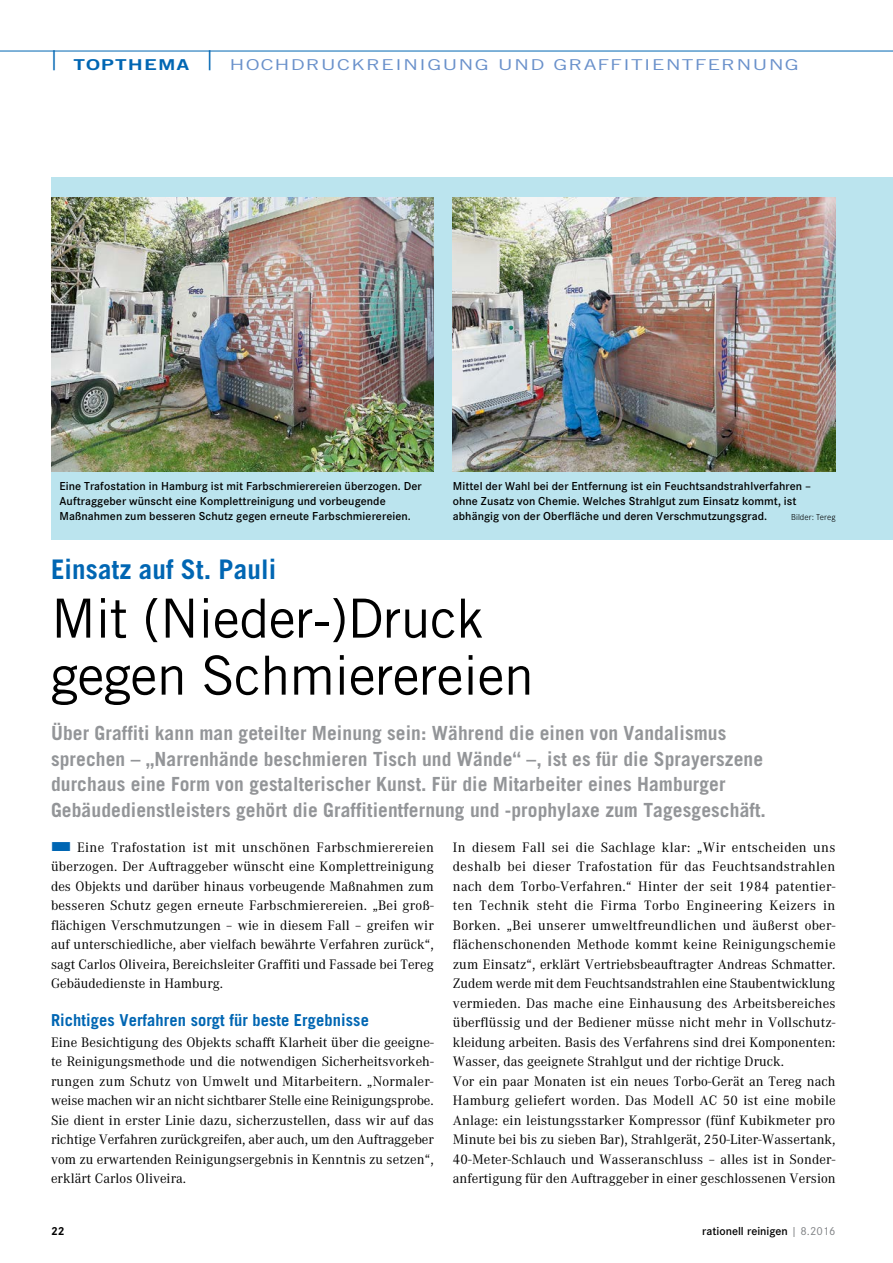
<style>
.page{position:relative;width:893px;height:1263px;background:#fff}
.page>*{position:absolute;margin:0;border:0;box-sizing:border-box;transform-origin:0 0}
.t1{font:54px/57px "Trade Gothic";letter-spacing:-.01em;color:#000}
.t2{font:700 27px "Trade Gothic";letter-spacing:.005em;color:#0066b3}
.t3{font:700 19.5px/25.5px "Trade Gothic";letter-spacing:.005em;color:#939598}
.t4{font:700 16.5px "Trade Gothic";letter-spacing:.005em;color:#0066b3}
.t5{font:15px "Trade Gothic";letter-spacing:.05em;color:#6a91cb;scale:1.4 1}
.t6{font:14.25px/19.5px "Corporate A";letter-spacing:.01em;color:#000;text-align:justify}
.t7{font:600 12px/15px "Corporate S";letter-spacing:.005em;color:#000}
.t8{font:700 12px "Corporate S";color:#000}
.t9{font:300 9px "Corporate S";letter-spacing:.005em;color:#000}
.s1{font-weight:300;font-size:27px;color:#0066b3}
.s2{font-family:"Trade Gothic Bold Two";color:#0066b3}
.s3{font-weight:400;color:#808285}
</style>
<div class="page">
<div style="left:51px;top:178px;width:842px;height:362px;background:#bbe4ee"></div>
<hr style="left:0;top:51px;width:893px;height:1px;background:#0066b3">
<img style="left:51px;top:198px;width:383px;height:273px">
<img style="left:453px;top:198px;width:383px;height:273px">
<p class="t5" style="left:51px;top:56px;width:536px"><span class="s1">|</span> <span class="s2">TOPTHEMA</span> <span class="s1">|</span> HOCH DRUCKREINIGUNG UND GRAFFITIENTFERNUNG</p>
<p class="t7" style="left:60px;top:479px;width:364px">Eine Trafostation in Hamburg ist mit Farbschmierereien überzogen. Der<br>Auftraggeber wünscht eine Komplettreinigung und vorbeugende<br>Maßnahmen zum besseren Schutz gegen erneute Farbschmierereien.</p>
<p class="t7" style="left:453px;top:479px;width:360px">Mittel der Wahl bei der Entfernung ist ein Feuchtsandstrahlverfahren – ohne Zusatz von Chemie. Welches Strahlgut zum Einsatz kommt, ist abhängig von der Oberfläche und deren Verschmutzungsgrad.</p>
<p class="t9" style="left:791px;top:512px;width:46px">Bilder: Tereg</p>
<h2 class="t2" style="left:51px;top:553px;width:227px">Einsatz auf St. Pauli</h2>
<h1 class="t1" style="left:51px;top:589px;width:484px">MIT (N IEDER-)DRUCK<br>GEGEN SCHMIEREREIEN</h1>
<p class="t3" style="left:51px;top:720px;width:716px">Über Graffiti kann man geteilter Meinung sein: Während die einen von Vandalismus sprechen – „Narrenhände beschmieren Tisch und Wände“ –, ist es für die Sprayerszene durchaus eine Form von gestalterischer Kunst. Für die Mitarbeiter eines Hamburger Gebäudedienstleisters gehört die Graffitientfernung und -prophylaxe zum Tagesgeschäft.</p>
<p class="t6" style="left:51px;top:837px;width:384px;text-indent:26px">Eine Trafostation ist mit unschönen Farbschmierereien überzogen. Der Auftraggeber wünscht eine Komplettreinigung des Objekts und darüber hinaus vorbeugende Maßnahmen zum besseren Schutz gegen erneute Farbschmierereien. „Bei groß&shy;flächigen Verschmutzungen – wie in diesem Fall – greifen wir auf unterschiedliche, aber vielfach bewährte Verfahren zurück“, sagt Carlos Oliveira, Bereichsleiter Graffiti und Fassade bei Tereg Gebäudedienste in Hamburg.</p>
<p class="t4" style="left:51px;top:1009px;width:319px">Richtiges Verfahren sorgt für beste Ergebnisse</p>
<p class="t6" style="left:51px;top:1032px;width:384px">Eine Besichtigung des Objekts schafft Klarheit über die geeigne&shy;te Reinigungsmethode und die notwendigen Sicherheitsvorkeh&shy;rungen zum Schutz von Umwelt und Mitarbeitern. „Normaler&shy;weise machen wir an nicht sichtbarer Stelle eine Reinigungsprobe.<br>Sie dient in erster Linie dazu, sicherzustellen, dass wir auf das richtige Verfahren zurückgreifen, aber auch, um den Auftraggeber vom zu erwartenden Reinigungsergebnis in Kenntnis zu setzen“, erklärt Carlos Oliveira.</p>
<p class="t6" style="left:453px;top:837px;width:384px;text-align:left">In diesem Fall sei die Sachlage klar: „Wir entscheiden uns deshalb bei dieser Trafostation für das Feuchtsandstrahlen nach dem Torbo-Verfahren.“ Hinter der seit 1984 patentier&shy;ten Technik steht die Firma Torbo Engineering Keizers in Borken. „Bei unserer umweltfreundlichen und äußerst ober&shy;flächenschonenden Methode kommt keine Reinigungschemie zum Einsatz“, erklärt Vertriebsbeauftragter Andreas Schmatter.<br>Zudem werde mit dem Feuchtsandstrahlen eine Staubentwicklung vermieden. Das mache eine Einhausung des Arbeitsbereiches überflüssig und der Bediener müsse nicht mehr in Vollschutz&shy;kleidung arbeiten. Basis des Verfahrens sind drei Komponenten:<br>Wasser, das geeignete Strahlgut und der richtige Druck.<br>Vor ein paar Monaten ist ein neues Torbo-Gerät an Tereg nach Hamburg geliefert worden. Das Modell AC 50 ist eine mobile Anlage: ein leistungsstarker Kompressor (fünf Kubikmeter pro Minute bei bis zu sieben Bar), Strahlgerät, 250-Liter-Wassertank, 40-Meter-Schlauch und Wasseranschluss – alles ist in Sonder&shy;anfertigung für den Auftraggeber in einer geschlossenen Version</p>
<p class="t8" style="left:51px;top:1224px;width:15px">22</p>
<p class="t7" style="left:702px;top:1224px;width:135px">rationell reinigen <span class="s3">| 8.2016</span></p>
</div>
